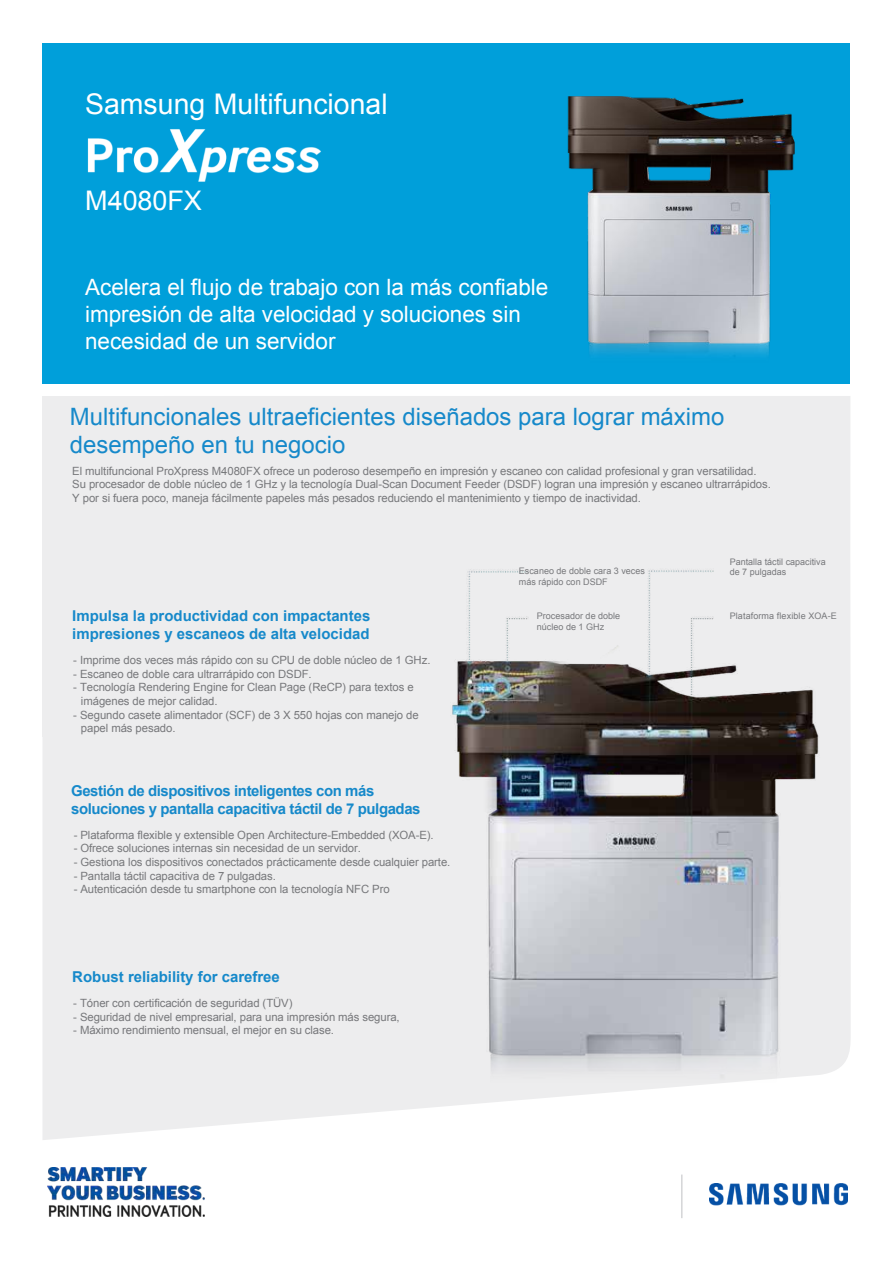
<style>
.page{position:relative;width:893px;height:1263px;background:#fff}
.page>*{position:absolute;margin:0;border:0;box-sizing:border-box;transform-origin:0 0}
.t1{font:28.5px "Arial";color:#fff}
.t2{font:27px "Arial";color:#fff}
.t3{font:24px/28.8px "Arial";color:#1689ca}
.t4{font:22.5px/27px "Arial";color:#fff}
.t5{font:700 15px/18px "Arial";letter-spacing:-.005em;color:#1689ca}
.t6{font:700 15px/18px "Arial";letter-spacing:-.025em;color:#1689ca}
.t7{font:11.4px/13.6px "Arial";letter-spacing:-.005em;color:#77787b}
.t8{font:9px/10.8px "Arial";color:#77787b}
</style>
<div class="page">
<hr style="left:681px;top:1174px;width:1px;height:44px;background:#c6c8ca">
<div style="left:42px;top:43px;width:808px;height:340px;background:#009fda"></div>
<img style="left:48px;top:1168px;width:156px;height:48px">
<div style="left:42px;top:736px;width:322px;height:404px;background:#ededee"></div>
<div style="left:42px;top:396px;width:808px;height:340px;background:#ededee"></div>
<img style="left:710px;top:1184px;width:137px;height:22px">
<img style="left:364px;top:569px;width:487px;height:544px">
<img style="left:567px;top:96px;width:228px;height:260px">
<img style="left:88px;top:129px;width:233px;height:53px">
<h1 class="t1" style="left:85px;top:85px;width:304px">Samsung Multifuncional</h1>
<h2 class="t2" style="left:85px;top:182px;width:118px">M4080FX</h2>
<h3 class="t4" style="left:85px;top:274px;width:465px">Acelera el flujo de trabajo con la más confiable impresión de alta velocidad y soluciones sin necesidad de un servidor</h3>
<h3 class="t3" style="left:70px;top:402px;width:656px">Multifuncionales ultraeficientes diseñados para lograr máximo desempeño en tu negocio</h3>
<p class="t7" style="left:72px;top:464px;width:700px">El multifuncional ProXpress M4080FX ofrece un poderoso desempeño en impresión y escaneo con calidad profesional y gran versatilidad.<br>Su procesador de doble núcleo de 1 GHz y la tecnología Dual-Scan Document Feeder (DSDF) logran una impresión y escaneo ultrarrápidos.<br>Y por si fuera poco, maneja fácilmente papeles más pesados reduciendo el mantenimiento y tiempo de inactividad.</p>
<h3 class="t5" style="left:72px;top:607px;width:300px">Impulsa la productividad con impactantes impresiones y escaneos de alta velocidad</h3>
<p class="t7" style="left:73px;top:653px;width:359px">- Imprime dos veces más rápido con su CPU de doble núcleo de 1 GHz.</p>
<p class="t7" style="left:73px;top:667px;width:240px">- Escaneo de doble cara ultrarrápido con DSDF.</p>
<p class="t7" style="left:81px;top:681px;width:334px;text-indent:-8px">- Tecnología Rendering Engine for Clean Page (ReCP) para textos e imágenes de mejor calidad.</p>
<p class="t7" style="left:81px;top:708px;width:339px;text-indent:-8px">- Segundo casete alimentador (SCF) de 3 X 550 hojas con manejo de papel más pesado.</p>
<h3 class="t6" style="left:71px;top:782px;width:351px">Gestión de dispositivos inteligentes con más soluciones y pantalla capacitiva táctil de 7 pulgadas</h3>
<p class="t7" style="left:74px;top:828px;width:362px">- Plataforma flexible y extensible Open Architecture-Embedded (XOA-E).</p>
<p class="t7" style="left:74px;top:842px;width:289px">- Ofrece soluciones internas sin necesidad de un servidor.</p>
<p class="t7" style="left:74px;top:855px;width:378px">- Gestiona los dispositivos conectados prácticamente desde cualquier parte.</p>
<p class="t7" style="left:74px;top:869px;width:204px">- Pantalla táctil capacitiva de 7 pulgadas.</p>
<p class="t7" style="left:74px;top:883px;width:318px">- Autenticación desde tu smartphone con la tecnología NFC Pro</p>
<h3 class="t5" style="left:72px;top:968px;width:209px">Robust reliability for carefree</h3>
<p class="t7" style="left:73px;top:996px;width:221px">- Tóner con certificación de seguridad (TÜV)</p>
<p class="t7" style="left:73px;top:1010px;width:328px">- Seguridad de nivel empresarial, para una impresión más segura,</p>
<p class="t7" style="left:73px;top:1024px;width:262px">- Máximo rendimiento mensual, el mejor en su clase.</p>
<p class="t8" style="left:519px;top:566px;width:128px">Escaneo de doble cara 3 veces más rápido con DSDF</p>
<p class="t8" style="left:537px;top:611px;width:85px">Procesador de doble núcleo de 1 GHz</p>
<p class="t8" style="left:730px;top:556px;width:98px">Pantalla táctil capacitiva de 7 pulgadas</p>
<p class="t8" style="left:730px;top:610px;width:109px">Plataforma flexible XOA-E</p>
</div>
